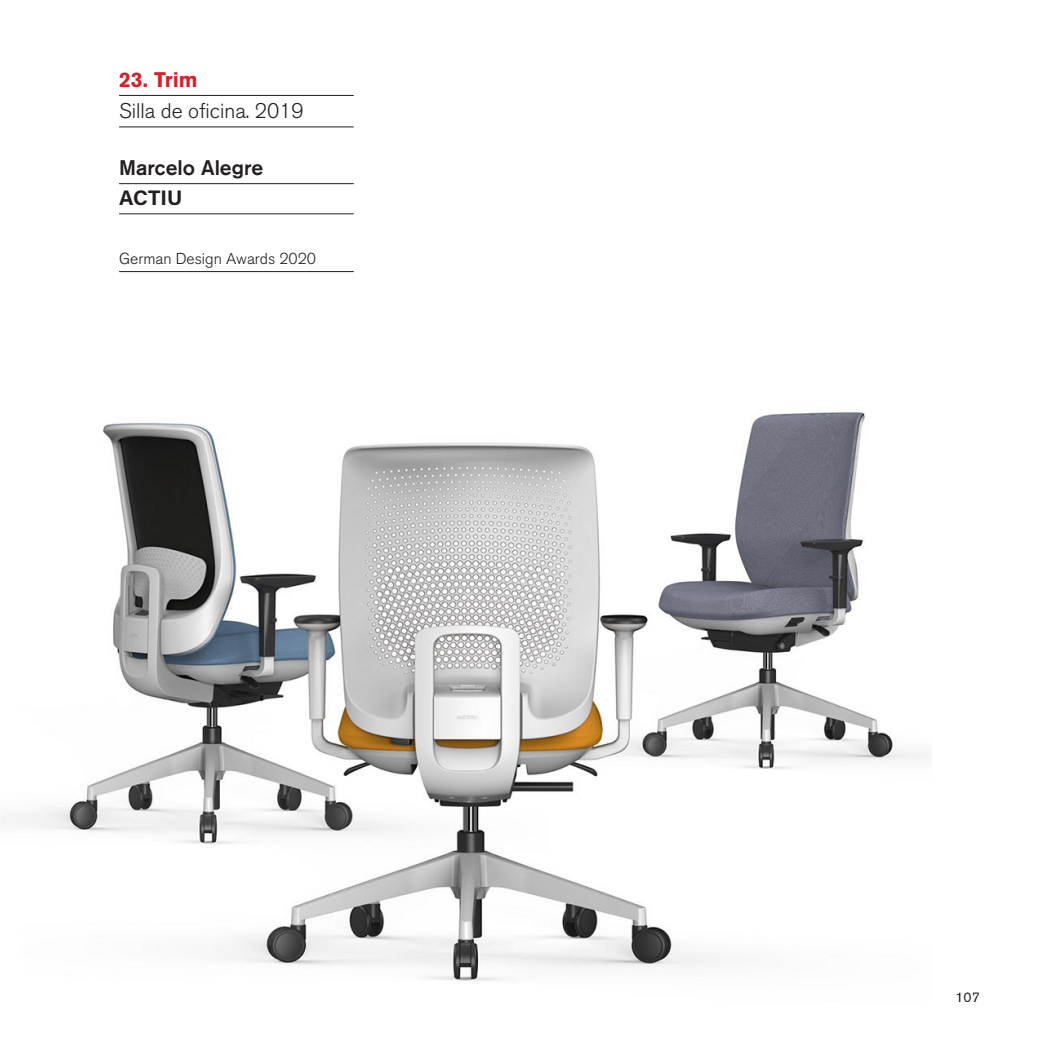
<style>
.page{position:relative;width:1042px;height:1042px;background:#fff}
.page>*{position:absolute;margin:0;border:0;box-sizing:border-box;transform-origin:0 0}
._02descripción{font:300 21px "Akzidenz Grotesk BQ";color:#231f20}
._03diseñador-estudio{font:500 21px "Akzidenz Grotesk BQ";color:#231f20}
._1Producto{font:700 21px "Akzidenz Grotesk BQ";color:#d1232a}
._04empresa-editora{font:21px "Acumin Variable Concept";letter-spacing:.05em;color:#231f20}
._05premios{font:300 15.75px "Akzidenz Grotesk BQ";color:#231f20}
.t1{font:14px "Akzidenz Grotesk BQ";color:#231f20}
</style>
<div class="page">
<hr style="left:119px;top:95px;width:235px;height:1px;background:#231f20">
<hr style="left:119px;top:126px;width:235px;height:1px;background:#231f20">
<hr style="left:119px;top:183px;width:235px;height:1px;background:#231f20">
<hr style="left:119px;top:213px;width:235px;height:1px;background:#231f20">
<hr style="left:119px;top:271px;width:235px;height:1px;background:#231f20">
<img style="left:2px;top:412px;width:929px;height:569px">
<p class="_1Producto" style="left:119px;top:67px;width:80px">23. Trim</p>
<p class="_02descripción" style="left:119px;top:99px;width:186px">Silla de oficina. 2019</p>
<p class="_03diseñador-estudio" style="left:119px;top:155px;width:146px">Marcelo Alegre</p>
<p class="_04empresa-editora" style="left:119px;top:184px;width:64px">ACTIU</p>
<p class="_05premios" style="left:119px;top:250px;width:198px">German Design Awards 2020</p>
<p class="t1" style="left:955px;top:989px;width:26px">107</p>
</div>
